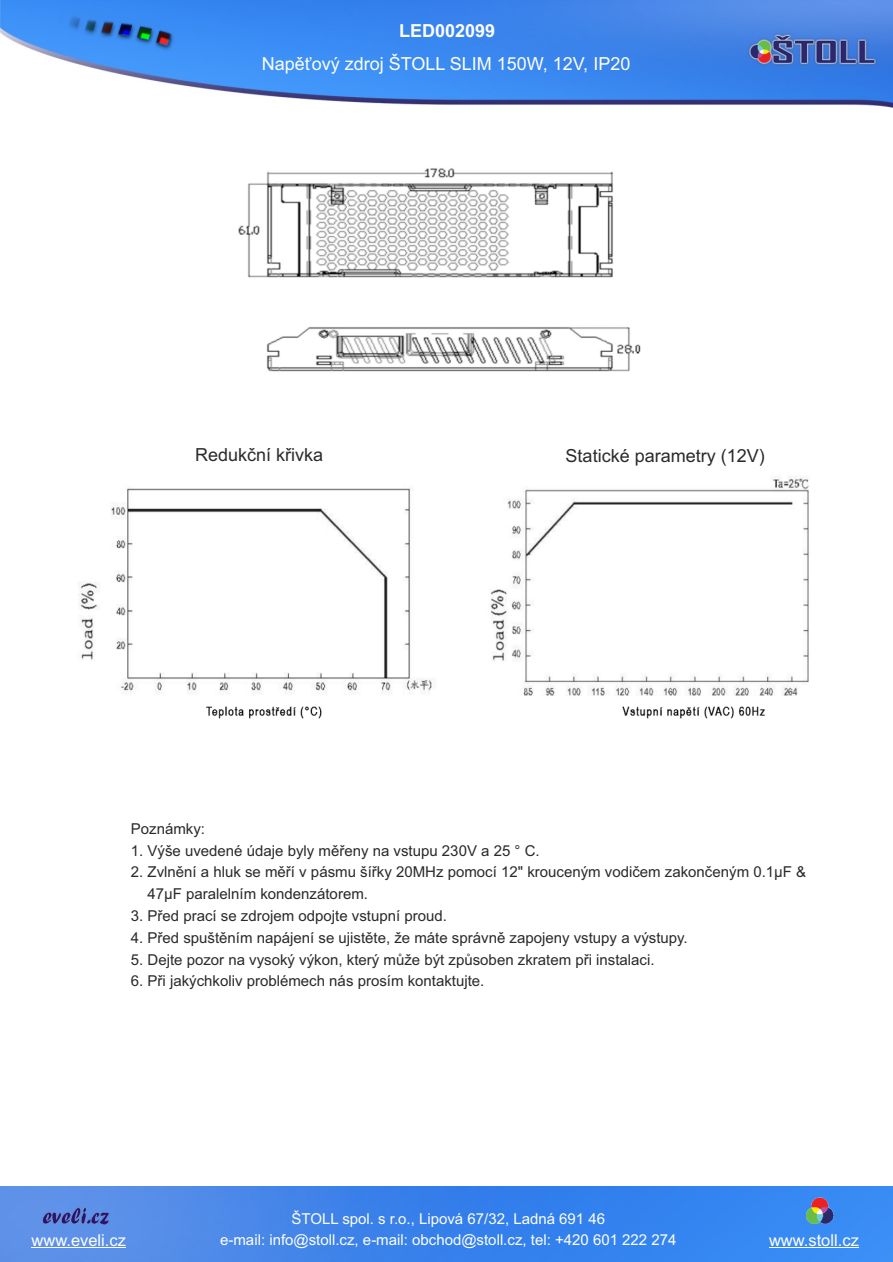
<style>
.page{position:relative;width:893px;height:1262px;background:#fff}
.page>*{position:absolute;margin:0;border:0;box-sizing:border-box;transform-origin:0 0}
.t1{font:18px "Arial";color:#2b2a29}
.t2{font:18px "Arial";color:#fefefe}
.t3{font:700 18px "Arial";color:#fefefe}
.t4{font:16.5px "Arial";color:#fefefe}
.t5{font:15px/21.8px "Arial";color:#2b2a29}
.t6{font:15px "Arial";color:#fefefe}
</style>
<div class="page">
<img style="left:0;top:0;width:893px;height:107px">
<img style="left:238px;top:168px;width:403px;height:204px">
<img style="left:0;top:1186px;width:893px;height:75px">
<img style="left:806px;top:1197px;width:27px;height:27px">
<img style="left:41px;top:1207px;width:68px;height:18px">
<hr style="left:32px;top:1247px;width:94px;height:1px;background:#fefefe">
<hr style="left:769px;top:1247px;width:89px;height:1px;background:#fefefe">
<img style="left:79px;top:476px;width:730px;height:243px">
<p class="t3" style="left:399px;top:24px;width:98px">LED002099</p>
<p class="t2" style="left:262px;top:57px;width:370px">Napěťový zdroj ŠTOLL SLIM 150W, 12V, IP20</p>
<p class="t1" style="left:195px;top:448px;width:130px">Redukční křivka</p>
<p class="t1" style="left:565px;top:449px;width:201px">Statické parametry (12V)</p>
<p class="t5" style="left:131px;top:819px;width:76px">Poznámky:</p>
<p class="t5" style="left:131px;top:841px;width:410px">1. Výše uvedené údaje byly měřeny na vstupu 230V a 25 ° C.</p>
<p class="t5" style="left:147px;top:862px;width:660px;text-indent:-17px">2. Zvlnění a hluk se měří v pásmu šířky 20MHz pomocí 12" krouceným vodičem zakončeným 0.1µF &amp;<br>47µF paralelním kondenzátorem.</p>
<p class="t5" style="left:131px;top:906px;width:317px">3. Před prací se zdrojem odpojte vstupní proud.</p>
<p class="t5" style="left:131px;top:928px;width:558px">4. Před spuštěním napájení se ujistěte, že máte správně zapojeny vstupy a výstupy.</p>
<p class="t5" style="left:131px;top:950px;width:525px">5. Dejte pozor na vysoký výkon, který může být způsoben zkratem při instalaci.</p>
<p class="t5" style="left:131px;top:971px;width:355px">6. Při jakýchkoliv problémech nás prosím kontaktujte.</p>
<p class="t6" style="left:291px;top:1212px;width:315px">ŠTOLL spol. s r.o., Lipová 67/32, Ladná 691 46</p>
<p class="t4" style="left:32px;top:1233px;width:96px">www.eveli.cz</p>
<p class="t6" style="left:220px;top:1234px;width:458px">e-mail: info@stoll.cz, e-mail: obchod@stoll.cz, tel: +420 601 222 274</p>
<p class="t4" style="left:769px;top:1233px;width:91px">www.stoll.cz</p>
</div>
